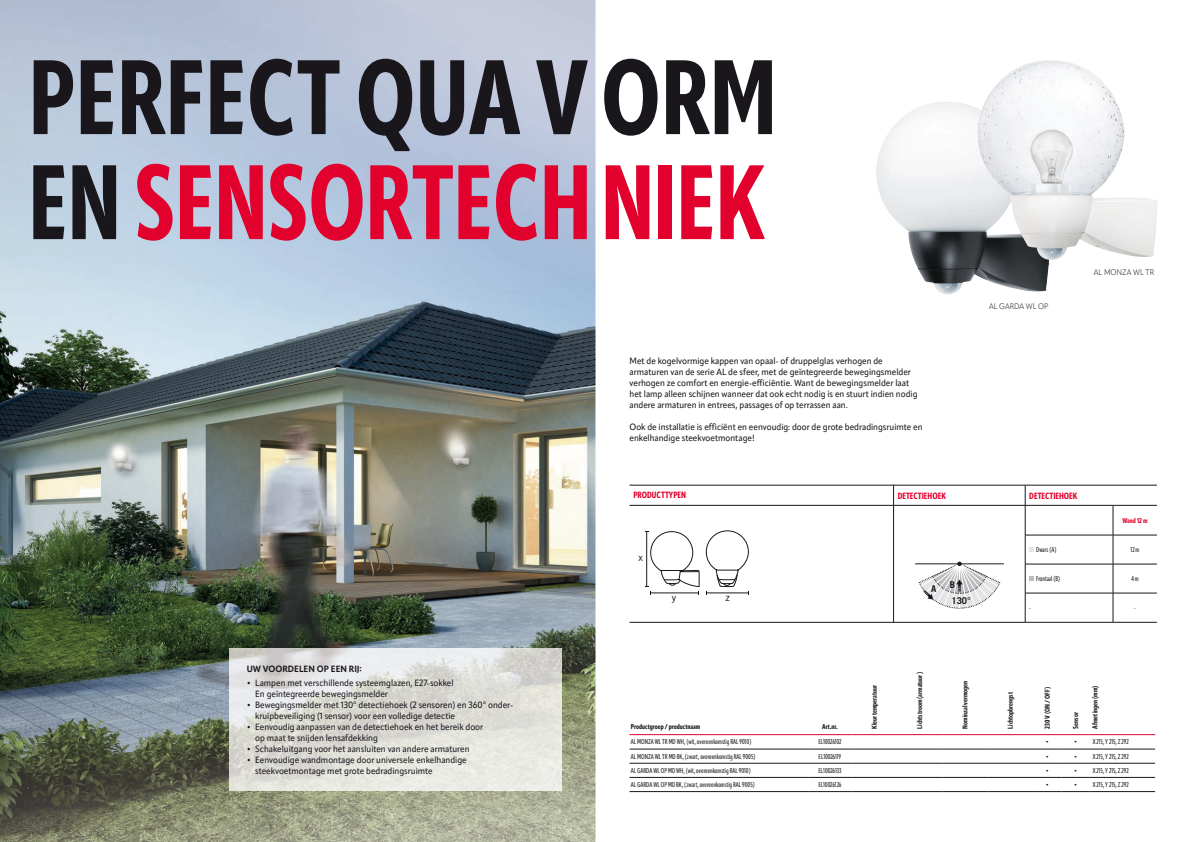
<style>
.page{position:relative;width:1191px;height:842px;background:#fff}
.page>*{position:absolute;margin:0;border:0;box-sizing:border-box;transform-origin:0 0}
.t1{font:800 105px/105px "Apparat Extra Cond";color:#1a171c;scale:.96 1}
.t2{font:10px "Trade Gothic LT Com";color:#1a171c}
.t3{font:700 9.4px "Trade Gothic LT Com";color:#1a171c}
.t4{font:500 9px/11px "Apparat Semi Cond";color:#1a171c}
.t5{font:800 9px "Apparat Extra Cond";color:#e2002c}
.t6{font:700 9px "Apparat Semi Cond";color:#1a171c}
.t7{font:300 8px "Apparat Semi Cond";color:#1a171c}
.t8{font:500 7px "Apparat Extra Cond";color:#1a171c}
.t9{font:800 7px "Apparat Extra Cond";color:#1a171c}
.t10{font:800 7px "Apparat Extra Cond";color:#e2002c}
.s1{color:#e2002c}
</style>
<div class="page">
<img style="left:0;top:0;width:595px;height:842px">
<hr style="left:629px;top:734px;width:179px;height:1px;background:#e2002c">
<hr style="left:808px;top:734px;width:43px;height:1px;background:#e2002c">
<hr style="left:851px;top:734px;width:46px;height:1px;background:#e2002c">
<hr style="left:897px;top:734px;width:45px;height:1px;background:#e2002c">
<hr style="left:942px;top:734px;width:45px;height:1px;background:#e2002c">
<hr style="left:987px;top:734px;width:46px;height:1px;background:#e2002c">
<svg style="left:1033px;top:734px;width:56px;height:1px"></svg>
<hr style="left:1089px;top:734px;width:66px;height:1px;background:#e2002c">
<hr style="left:629px;top:749px;width:179px;height:1px;background:#1a171c">
<hr style="left:808px;top:749px;width:43px;height:1px;background:#1a171c">
<hr style="left:851px;top:749px;width:46px;height:1px;background:#1a171c">
<hr style="left:897px;top:749px;width:45px;height:1px;background:#1a171c">
<hr style="left:942px;top:749px;width:45px;height:1px;background:#1a171c">
<hr style="left:987px;top:749px;width:46px;height:1px;background:#1a171c">
<svg style="left:1033px;top:749px;width:56px;height:1px"></svg>
<hr style="left:1089px;top:749px;width:66px;height:1px;background:#1a171c">
<hr style="left:629px;top:763px;width:179px;height:1px;background:#1a171c">
<hr style="left:808px;top:763px;width:43px;height:1px;background:#1a171c">
<hr style="left:851px;top:763px;width:46px;height:1px;background:#1a171c">
<hr style="left:897px;top:763px;width:45px;height:1px;background:#1a171c">
<hr style="left:942px;top:763px;width:45px;height:1px;background:#1a171c">
<hr style="left:987px;top:763px;width:46px;height:1px;background:#1a171c">
<svg style="left:1033px;top:763px;width:56px;height:1px"></svg>
<hr style="left:1089px;top:763px;width:66px;height:1px;background:#1a171c">
<hr style="left:629px;top:777px;width:179px;height:1px;background:#1a171c">
<hr style="left:629px;top:791px;width:179px;height:1px;background:#1a171c">
<hr style="left:808px;top:777px;width:43px;height:1px;background:#1a171c">
<hr style="left:808px;top:791px;width:43px;height:1px;background:#1a171c">
<hr style="left:851px;top:777px;width:46px;height:1px;background:#1a171c">
<hr style="left:851px;top:791px;width:46px;height:1px;background:#1a171c">
<hr style="left:897px;top:777px;width:45px;height:1px;background:#1a171c">
<hr style="left:897px;top:791px;width:45px;height:1px;background:#1a171c">
<hr style="left:942px;top:777px;width:45px;height:1px;background:#1a171c">
<hr style="left:942px;top:791px;width:45px;height:1px;background:#1a171c">
<hr style="left:987px;top:777px;width:46px;height:1px;background:#1a171c">
<hr style="left:987px;top:791px;width:46px;height:1px;background:#1a171c">
<svg style="left:1033px;top:777px;width:56px;height:1px"></svg>
<svg style="left:1033px;top:791px;width:56px;height:1px"></svg>
<hr style="left:1089px;top:777px;width:66px;height:1px;background:#1a171c">
<hr style="left:1089px;top:791px;width:66px;height:1px;background:#1a171c">
<hr style="left:629px;top:485px;width:265px;height:1px;background:#1a171c">
<hr style="left:629px;top:505px;width:265px;height:1px;background:#1a171c">
<hr style="left:629px;top:622px;width:265px;height:1px;background:#1a171c">
<svg style="left:645px;top:530px;width:104px;height:64px"></svg>
<svg style="left:893px;top:486px;width:1px;height:19px"></svg>
<hr style="left:893px;top:485px;width:132px;height:1px;background:#1a171c">
<hr style="left:893px;top:505px;width:1px;height:117px;background:#1a171c">
<hr style="left:893px;top:505px;width:132px;height:1px;background:#1a171c">
<hr style="left:893px;top:622px;width:132px;height:1px;background:#1a171c">
<hr style="left:915px;top:563px;width:88px;height:1px;background:#1c1c1b">
<svg style="left:918px;top:562px;width:82px;height:46px"></svg>
<svg style="left:1025px;top:486px;width:1px;height:19px"></svg>
<hr style="left:1025px;top:485px;width:88px;height:1px;background:#1a171c">
<hr style="left:1113px;top:485px;width:44px;height:1px;background:#1a171c">
<hr style="left:1025px;top:505px;width:1px;height:30px;background:#1a171c">
<hr style="left:1025px;top:505px;width:88px;height:1px;background:#1a171c">
<hr style="left:1113px;top:505px;width:44px;height:1px;background:#1a171c">
<hr style="left:1025px;top:535px;width:88px;height:1px;background:#1a171c">
<hr style="left:1113px;top:535px;width:44px;height:1px;background:#1a171c">
<hr style="left:1025px;top:564px;width:88px;height:1px;background:#1a171c">
<hr style="left:1113px;top:564px;width:44px;height:1px;background:#1a171c">
<hr style="left:1025px;top:593px;width:88px;height:1px;background:#1a171c">
<hr style="left:1025px;top:622px;width:88px;height:1px;background:#1a171c">
<svg style="left:1112px;top:506px;width:1px;height:116px"></svg>
<hr style="left:1113px;top:593px;width:44px;height:1px;background:#1a171c">
<hr style="left:1113px;top:622px;width:44px;height:1px;background:#1a171c">
<svg style="left:1025px;top:535px;width:9px;height:87px"></svg>
<img style="left:876px;top:102px;width:174px;height:192px">
<img style="left:977px;top:60px;width:180px;height:200px">
<img style="left:230px;top:648px;width:331px;height:143px">
<h1 class="t1" style="left:29px;top:46px;width:780px">PERFECT QUA V ORM<br>EN <span class="s1">SENSORTECHNIEK</span></h1>
<p class="t4" style="left:629px;top:355px;width:289px">Met de kogelvormige kappen van opaal- of druppelglas verhogen de armaturen van de serie AL de sfeer, met de geïntegreerde bewegingsmelder verhogen ze comfort en energie-ef-ciëntie. Want de bewegingsmelder laat het lamp alleen schijnen wanneer dat ook echt nodig is en stuurt indien nodig andere armaturen in entrees, passages of op terrassen aan.</p>
<p class="t4" style="left:629px;top:421px;width:295px">Ook de installatie is ef-ciënt en eenvoudig: door de grote bedradingsruimte en enkelhandige steekvoetmontage!</p>
<p class="t7" style="left:989px;top:301px;width:61px">AL GARDA WL OP</p>
<p class="t7" style="left:1094px;top:267px;width:62px">AL MONZA WL TR</p>
<p class="t5" style="left:633px;top:490px;width:54px">PRODUCTTYPEN</p>
<p class="t2" style="left:638px;top:552px;width:6px">x</p>
<p class="t2" style="left:672px;top:592px;width:6px">y</p>
<p class="t2" style="left:725px;top:592px;width:6px">z</p>
<p class="t5" style="left:897px;top:490px;width:50px">DETECTIEHOEK</p>
<p class="t3" style="left:931px;top:583px;width:7px">A</p>
<p class="t3" style="left:949px;top:579px;width:7px">B</p>
<p class="t3" style="left:951px;top:594px;width:21px">130°</p>
<p class="t5" style="left:1029px;top:490px;width:50px">DETECTIEHOEK</p>
<p class="t10" style="left:1122px;top:516px;width:26px">Wand 12 m</p>
<p class="t8" style="left:1036px;top:546px;width:22px">Dwars (A)</p>
<p class="t8" style="left:1130px;top:546px;width:10px">12 m</p>
<p class="t8" style="left:1036px;top:575px;width:26px">Frontaal (B)</p>
<p class="t8" style="left:1131px;top:575px;width:9px">4 m</p>
<p class="t8" style="left:1029px;top:604px;width:3px">-</p>
<p class="t8" style="left:1134px;top:604px;width:3px">-</p>
<p class="t6" style="left:247px;top:663px;width:117px">UW VOORDELEN OP EEN RIJ:</p>
<p class="t4" style="left:255px;top:677px;width:200px;text-indent:-9px">• Lampen met verschillende systeemglazen, E27-sokkel<br>En geïntegreerde bewegingsmelder</p>
<p class="t4" style="left:255px;top:699px;width:260px;text-indent:-9px">• Bewegingsmelder met 130° detectiehoek (2 sensoren) en 360° onder&shy;kruipbeveiliging (1 sensor) voor een volledige detectie</p>
<p class="t4" style="left:255px;top:721px;width:230px;text-indent:-9px">• Eenvoudig aanpassen van de detectiehoek en het bereik door op maat te snijden lensafdekking</p>
<p class="t4" style="left:247px;top:743px;width:224px">• Schakeluitgang voor het aansluiten van andere armaturen</p>
<p class="t4" style="left:255px;top:754px;width:213px;text-indent:-9px">• Eenvoudige wandmontage door universele enkelhandige steekvoetmontage met grote bedradingsruimte</p>
<p class="t9" style="left:631px;top:722px;width:71px">Productgroep / productnaam</p>
<p class="t9" style="left:822px;top:722px;width:17px">Art.nr.</p>
<p class="t9" style="left:870px;top:729px;width:45px;rotate:-90deg">Kleurtemperatuur</p>
<p class="t9" style="left:915px;top:729px;width:58px;rotate:-90deg">Lichtstroom (armatuur)</p>
<p class="t9" style="left:961px;top:729px;width:50px;rotate:-90deg">Nominaal vermogen</p>
<p class="t9" style="left:1006px;top:729px;width:38px;rotate:-90deg">Lichtopbrengst</p>
<p class="t9" style="left:1043px;top:729px;width:43px;rotate:-90deg">230 V (ON / OFF)</p>
<p class="t9" style="left:1071px;top:729px;width:18px;rotate:-90deg">Sensor</p>
<p class="t9" style="left:1091px;top:729px;width:45px;rotate:-90deg">Afmetingen (mm)</p>
<p class="t8" style="left:631px;top:738px;width:122px">AL MONZA WL TR MD WH, (wit, overeenkomstig RAL 9010)</p>
<p class="t8" style="left:818px;top:738px;width:25px">EL10026102</p>
<p class="t8" style="left:1045px;top:738px;width:5px">•</p>
<p class="t8" style="left:1074px;top:738px;width:56px">• X 215, Y 215, Z 292</p>
<p class="t8" style="left:631px;top:752px;width:126px">AL MONZA WL TR MD BK, (zwart, overeenkomstig RAL 9005)</p>
<p class="t8" style="left:818px;top:752px;width:24px">EL10026119</p>
<p class="t8" style="left:1045px;top:752px;width:5px">•</p>
<p class="t8" style="left:1074px;top:752px;width:56px">• X 215, Y 215, Z 292</p>
<p class="t8" style="left:631px;top:766px;width:121px">AL GARDA WL OP MD WH, (wit, overeenkomstig RAL 9010)</p>
<p class="t8" style="left:818px;top:766px;width:24px">EL10026133</p>
<p class="t8" style="left:1045px;top:766px;width:5px">•</p>
<p class="t8" style="left:1074px;top:766px;width:56px">• X 215, Y 215, Z 292</p>
<p class="t8" style="left:631px;top:780px;width:125px">AL GARDA WL OP MD BK, (zwart, overeenkomstig RAL 9005)</p>
<p class="t8" style="left:818px;top:780px;width:25px">EL10026126</p>
<p class="t8" style="left:1045px;top:780px;width:5px">•</p>
<p class="t8" style="left:1074px;top:780px;width:56px">• X 215, Y 215, Z 292</p>
</div>
